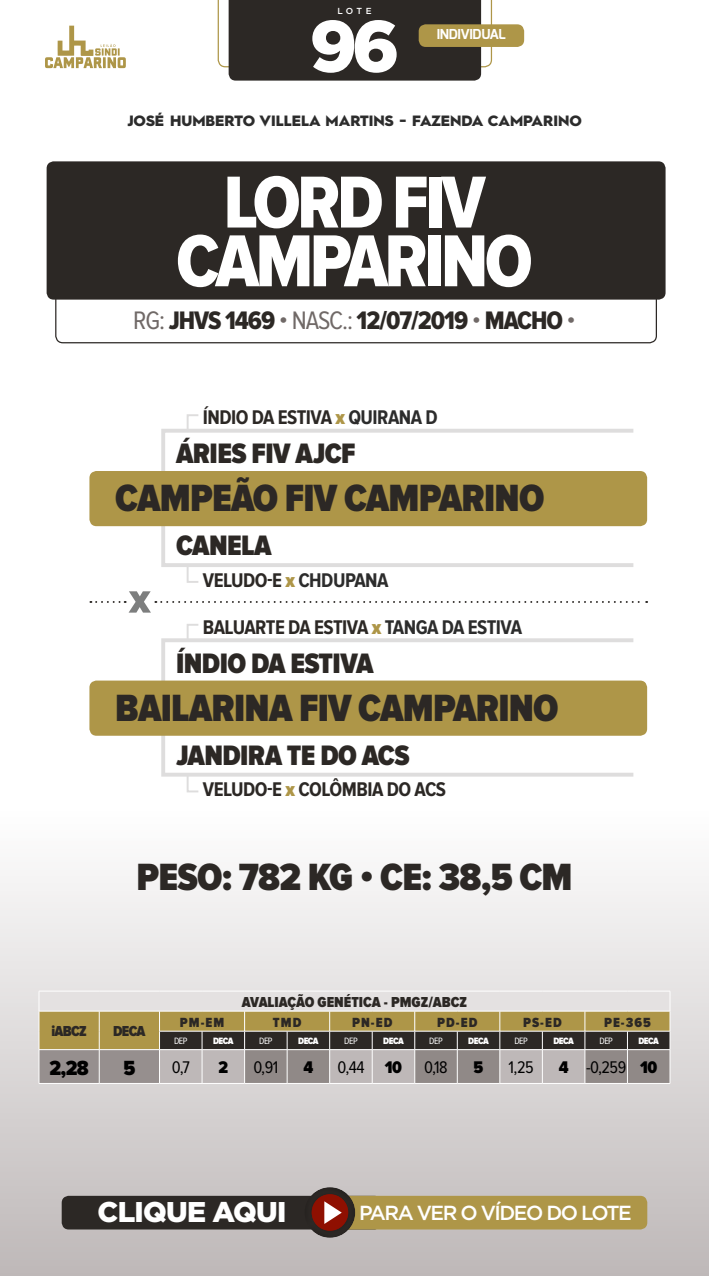
<style>
.page{position:relative;width:709px;height:1276px;background:#fff}
.page>*{position:absolute;margin:0;border:0;box-sizing:border-box;transform-origin:0 0}
.t1{font:76.25px/58.8px "Proxima Nova Cond Extrabld";letter-spacing:-.05em;color:#fff;text-align:center}
.t2{font:900 72.5px "Gotham";color:#fff}
.t3{font:900 39.38px "Proxima Nova Cond";letter-spacing:-.02em;color:#2c2825}
.t4{font:900 29.12px "Proxima Nova Cond";letter-spacing:-.02em;color:#2c2825}
.t5{font:900 28.5px "Gotham";letter-spacing:-.025em;color:#fff}
.t6{font:26.25px "Proxima Nova Cond Extrabld";letter-spacing:-.04em;color:#2c2825}
.t7{font:900 21.25px "Proxima Nova Cond";color:#000}
.t8{font:700 20.5px "Proxima Nova Cond";letter-spacing:-.025em;color:#2c2825}
.t9{font:500 20.38px "Gotham";letter-spacing:-.075em;color:#fff}
.t10{font:17.5px "Proxima Nova Cond";letter-spacing:-.03em;color:#000}
.t11{font:900 17.5px "Proxima Nova Cond";color:#000}
.t12{font:900 15px "Hurme Geometric Sans 2";color:#2c2c2c}
.t13{font:900 15px "Proxima Nova Cond";color:#2c2825}
.t14{font:900 13.75px "Proxima Nova Cond";letter-spacing:.075em;color:#2c2825}
.t15{font:700 13.75px "Exo";letter-spacing:-.025em;color:#fff}
.t16{font:900 9.5px "Proxima Nova Cond";letter-spacing:-.05em;color:#fff}
.t17{font:9.5px "Proxima Nova Cond";letter-spacing:-.05em;color:#fff}
.t18{font:500 8.75px "Gotham";color:#fff}
.s1{font-family:"Proxima Nova Cond";color:#706967}
.s2{font-weight:900;color:#ae9648}
.s3{color:#2c2c2c}
</style>
<div class="page">
<svg style="left:90px;top:591px;width:557px;height:21px"></svg>
<svg style="left:159px;top:414px;width:478px;height:169px"></svg>
<svg style="left:161px;top:624px;width:473px;height:169px"></svg>
<div style="left:89px;top:471px;width:558px;height:55px;background:#ae9648;border-radius:7px"></div>
<div style="left:89px;top:680px;width:558px;height:56px;background:#ae9648;border-radius:7px"></div>
<div style="left:0;top:808px;width:709px;height:468px;background:linear-gradient(to bottom,#fff,#beb8b8)"></div>
<svg style="left:218px;top:0;width:274px;height:81px;background:#3c3834"></svg>
<div style="left:419px;top:24px;width:105px;height:23px;background:#ae9648;border-radius:7px"></div>
<div style="left:62px;top:1195px;width:319px;height:34px;background:#2c2825;border-radius:7px"></div>
<div style="left:327px;top:1195px;width:320px;height:34px;background:#ae9648;border-radius:7px"></div>
<div style="left:304px;top:1185px;width:53px;height:53px;background:#000;opacity:.25"></div>
<div style="left:47px;top:161px;width:618px;height:139px;background:#2c2825;border-radius:7px"></div>
<svg style="left:45px;top:26px;width:81px;height:42px"></svg>
<svg style="left:39px;top:991px;width:631px;height:92px;background:#a59b87"></svg>
<hr style="left:627px;top:1031px;width:43px;height:1px;background:#fff">
<hr style="left:39px;top:1049px;width:1px;height:34px;background:#fff">
<hr style="left:39px;top:1049px;width:60px;height:1px;background:#fff">
<hr style="left:39px;top:1083px;width:60px;height:1px;background:#fff">
<hr style="left:99px;top:1049px;width:1px;height:34px;background:#fff">
<hr style="left:99px;top:1049px;width:60px;height:1px;background:#fff">
<hr style="left:99px;top:1083px;width:60px;height:1px;background:#fff">
<hr style="left:159px;top:1049px;width:1px;height:34px;background:#fff">
<hr style="left:159px;top:1049px;width:43px;height:1px;background:#fff">
<hr style="left:159px;top:1083px;width:43px;height:1px;background:#fff">
<hr style="left:202px;top:1049px;width:1px;height:34px;background:#fff">
<hr style="left:202px;top:1049px;width:42px;height:1px;background:#fff">
<hr style="left:202px;top:1083px;width:42px;height:1px;background:#fff">
<hr style="left:244px;top:1049px;width:1px;height:34px;background:#fff">
<hr style="left:244px;top:1049px;width:43px;height:1px;background:#fff">
<hr style="left:244px;top:1083px;width:43px;height:1px;background:#fff">
<hr style="left:287px;top:1049px;width:1px;height:34px;background:#fff">
<hr style="left:287px;top:1049px;width:43px;height:1px;background:#fff">
<hr style="left:287px;top:1083px;width:43px;height:1px;background:#fff">
<hr style="left:329px;top:1049px;width:1px;height:34px;background:#fff">
<hr style="left:330px;top:1049px;width:42px;height:1px;background:#fff">
<hr style="left:330px;top:1083px;width:42px;height:1px;background:#fff">
<hr style="left:372px;top:1049px;width:1px;height:34px;background:#fff">
<hr style="left:372px;top:1049px;width:43px;height:1px;background:#fff">
<hr style="left:372px;top:1083px;width:43px;height:1px;background:#fff">
<hr style="left:414px;top:1049px;width:1px;height:34px;background:#fff">
<hr style="left:415px;top:1049px;width:42px;height:1px;background:#fff">
<hr style="left:415px;top:1083px;width:42px;height:1px;background:#fff">
<hr style="left:457px;top:1049px;width:1px;height:34px;background:#fff">
<hr style="left:457px;top:1049px;width:43px;height:1px;background:#fff">
<hr style="left:457px;top:1083px;width:43px;height:1px;background:#fff">
<hr style="left:499px;top:1049px;width:1px;height:34px;background:#fff">
<hr style="left:500px;top:1049px;width:42px;height:1px;background:#fff">
<hr style="left:500px;top:1083px;width:42px;height:1px;background:#fff">
<hr style="left:542px;top:1049px;width:1px;height:34px;background:#fff">
<hr style="left:542px;top:1049px;width:43px;height:1px;background:#fff">
<hr style="left:542px;top:1083px;width:43px;height:1px;background:#fff">
<hr style="left:584px;top:1049px;width:1px;height:34px;background:#fff">
<hr style="left:585px;top:1049px;width:42px;height:1px;background:#fff">
<hr style="left:585px;top:1083px;width:42px;height:1px;background:#fff">
<hr style="left:627px;top:1049px;width:1px;height:34px;background:#fff">
<hr style="left:669px;top:1049px;width:1px;height:34px;background:#fff">
<hr style="left:627px;top:1049px;width:43px;height:1px;background:#fff">
<hr style="left:627px;top:1083px;width:43px;height:1px;background:#fff">
<p class="t18" style="left:337px;top:5px;width:36px">LOTE</p>
<p class="t2" style="left:309px;top:4px;width:92px">96</p>
<p class="t15" style="left:437px;top:25px;width:71px">INDIVIDUAL</p>
<p class="t12" style="left:128px;top:111px;width:455px">JOSÉ HUMBERTO VILLELA MARTINS - FAZENDA CAMPARINO</p>
<p class="t1" style="left:176px;top:175px;width:358px">LORD FIV<br>CAMPARINO</p>
<p class="t6" style="left:133px;top:306px;width:444px"><span class="s1">RG:</span> JHVS 1469 <span class="s1">• NASC.:</span> 12/07/2019 <span class="s1">•</span> MACHO <span class="s1">•</span></p>
<p class="t8" style="left:203px;top:406px;width:236px">ÍNDIO DA ESTIVA <span class="s2">x</span> <span class="s3">QUIRANA D</span></p>
<p class="t4" style="left:176px;top:437px;width:181px">ÁRIES FIV AJCF</p>
<p class="t3" style="left:115px;top:476px;width:430px">CAMPEÃO FIV CAMPARINO</p>
<p class="t4" style="left:176px;top:529px;width:97px">CANELA</p>
<p class="t8" style="left:203px;top:568px;width:187px">VELUDO-E <span class="s2">x</span> <span class="s3">CHDUPANA</span></p>
<p class="t8" style="left:203px;top:615px;width:321px">BALUARTE DA ESTIVA <span class="s2">x</span> <span class="s3">TANGA DA ESTIVA</span></p>
<p class="t4" style="left:176px;top:646px;width:199px">ÍNDIO DA ESTIVA</p>
<p class="t3" style="left:115px;top:685px;width:445px">BAILARINA FIV CAMPARINO</p>
<p class="t4" style="left:176px;top:739px;width:235px">JANDIRA TE DO ACS</p>
<p class="t8" style="left:203px;top:778px;width:245px">VELUDO-E <span class="s2">x</span> COLÔMBIA DO ACS</p>
<p class="t3" style="left:136px;top:855px;width:438px">PESO: 782 KG • CE: 38,5 CM</p>
<p class="t13" style="left:52px;top:1023px;width:37px">iABCZ</p>
<p class="t13" style="left:113px;top:1023px;width:34px">DECA</p>
<p class="t13" style="left:242px;top:993px;width:227px">AVALIAÇÃO GENÉTICA - PMGZ/ABCZ</p>
<p class="t14" style="left:180px;top:1014px;width:46px">PM-EM</p>
<p class="t14" style="left:273px;top:1014px;width:30px">TMD</p>
<p class="t14" style="left:352px;top:1014px;width:42px">PN-ED</p>
<p class="t14" style="left:437px;top:1014px;width:42px">PD-ED</p>
<p class="t14" style="left:523px;top:1014px;width:40px">PS-ED</p>
<p class="t14" style="left:604px;top:1014px;width:48px">PE-365</p>
<p class="t17" style="left:174px;top:1035px;width:15px">DEP</p>
<p class="t16" style="left:213px;top:1035px;width:22px">DECA</p>
<p class="t17" style="left:259px;top:1035px;width:15px">DEP</p>
<p class="t16" style="left:298px;top:1035px;width:22px">DECA</p>
<p class="t17" style="left:344px;top:1035px;width:15px">DEP</p>
<p class="t16" style="left:383px;top:1035px;width:22px">DECA</p>
<p class="t17" style="left:429px;top:1035px;width:15px">DEP</p>
<p class="t16" style="left:468px;top:1035px;width:22px">DECA</p>
<p class="t17" style="left:514px;top:1035px;width:15px">DEP</p>
<p class="t16" style="left:553px;top:1035px;width:22px">DECA</p>
<p class="t17" style="left:599px;top:1035px;width:15px">DEP</p>
<p class="t16" style="left:638px;top:1035px;width:22px">DECA</p>
<p class="t7" style="left:49px;top:1056px;width:41px">2,28</p>
<p class="t7" style="left:123px;top:1056px;width:13px">5</p>
<p class="t10" style="left:172px;top:1058px;width:19px">0,7</p>
<p class="t11" style="left:218px;top:1057px;width:11px">2</p>
<p class="t10" style="left:253px;top:1058px;width:27px">0,91</p>
<p class="t11" style="left:303px;top:1057px;width:11px">4</p>
<p class="t10" style="left:337px;top:1058px;width:29px">0,44</p>
<p class="t11" style="left:385px;top:1057px;width:19px">10</p>
<p class="t10" style="left:424px;top:1058px;width:25px">0,18</p>
<p class="t11" style="left:473px;top:1057px;width:11px">5</p>
<p class="t10" style="left:508px;top:1058px;width:27px">1,25</p>
<p class="t11" style="left:558px;top:1057px;width:11px">4</p>
<p class="t10" style="left:586px;top:1058px;width:42px">-0,259</p>
<p class="t11" style="left:640px;top:1057px;width:19px">10</p>
<h3 class="t5" style="left:98px;top:1195px;width:190px">CLIQUE AQUI</h3>
<p class="t9" style="left:359px;top:1200px;width:274px">PARA VER O VÍDEO DO LOTE</p>
</div>
